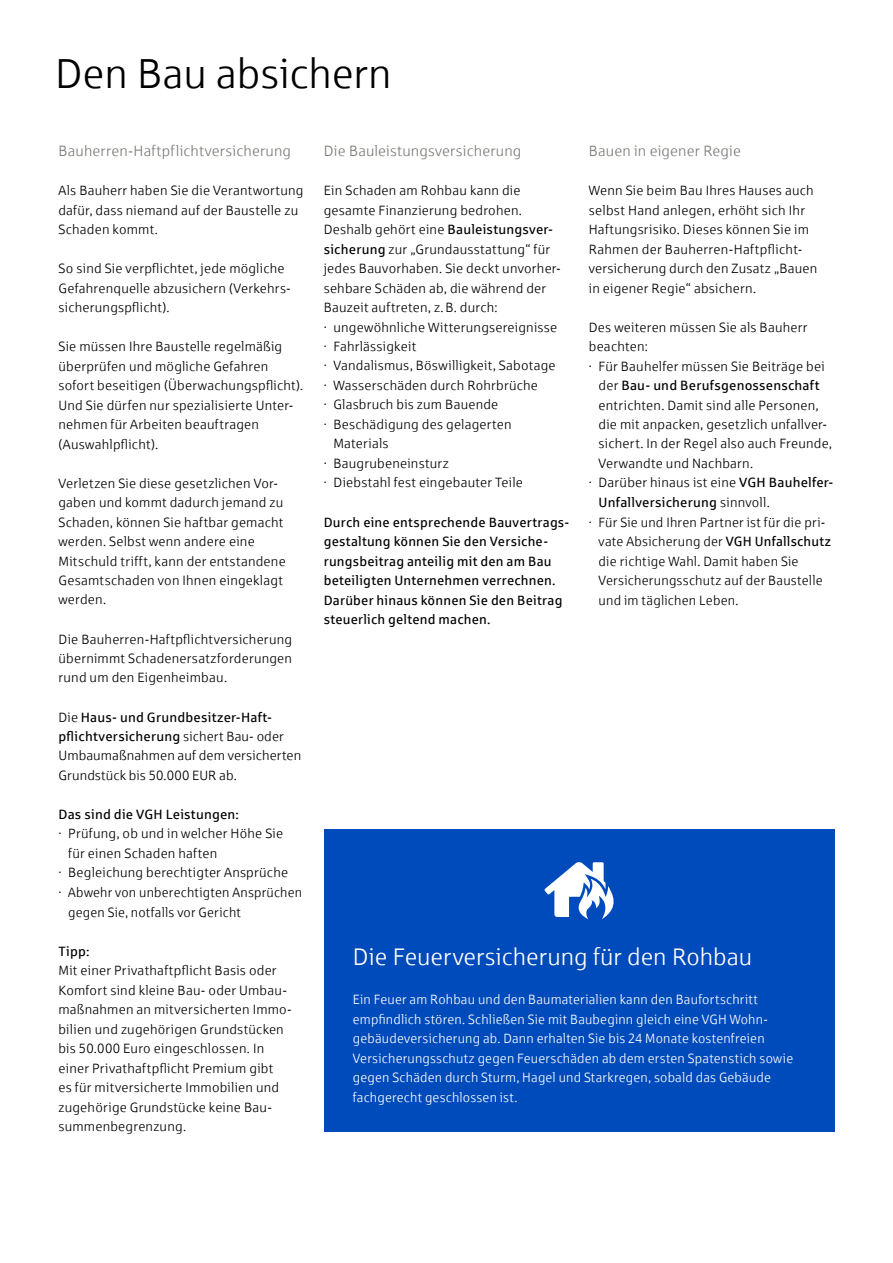
<style>
.page{position:relative;width:893px;height:1263px;background:#fff}
.page>*{position:absolute;margin:0;border:0;box-sizing:border-box;transform-origin:0 0}
.t1{font:42px "Sparkasse Lt";letter-spacing:-.005em;color:#000}
.t2{font:24px "Sparkasse Lt";color:#fff}
.t3{font:15px "Sparkasse Lt";letter-spacing:.01em;color:#7d7b76}
.t4{font:13.5px/19.5px "Sparkasse Lt";letter-spacing:.015em;color:#000}
.t5{font:13.5px/19.5px "Sparkasse Rg";letter-spacing:.015em;color:#000}
.t6{font:13.5px/19.5px "Sparkasse Lt";letter-spacing:.015em;color:#fff}
.s1{font-family:"Sparkasse Lt"}
.s2{font-family:"Sparkasse Rg"}
</style>
<div class="page">
<div style="left:324px;top:829px;width:510px;height:302px;background:#004bbc"></div>
<svg style="left:544px;top:862px;width:70px;height:57px"></svg>
<h1 class="t1" style="left:55px;top:48px;width:338px">Den Bau absichern</h1>
<p class="t3" style="left:58px;top:142px;width:234px">Bauherren-Haftpflichtversicherung</p>
<p class="t4" style="left:58px;top:180px;width:247px">Als Bauherr haben Sie die Verantwortung dafür, dass niemand auf der Baustelle zu<br>Schaden kommt.</p>
<p class="t4" style="left:58px;top:258px;width:232px">So sind Sie verpflichtet, jede mögliche<br>Gefahrenquelle abzusichern (Verkehrs&shy;sicherungspflicht).</p>
<p class="t4" style="left:58px;top:336px;width:246px">Sie müssen Ihre Baustelle regelmäßig überprüfen und mögliche Gefahren sofort beseitigen (Überwachungspflicht).<br>Und Sie dürfen nur spezialisierte Unter&shy;nehmen für Arbeiten beauftragen (Auswahlpflicht).</p>
<p class="t4" style="left:58px;top:473px;width:229px">Verletzen Sie diese gesetzlichen Vor&shy;gaben und kommt dadurch jemand zu<br>Schaden, können Sie haftbar gemacht werden. Selbst wenn andere eine<br>Mitschuld trifft, kann der entstandene<br>Gesamtschaden von Ihnen eingeklagt werden.</p>
<p class="t4" style="left:58px;top:629px;width:235px;text-align:justify">Die Bauherren-Haftpflichtversicherung übernimmt Schadenersatzforderungen rund um den Eigenheimbau.</p>
<p class="t5" style="left:58px;top:707px;width:227px"><span class="s1">Die</span> Haus- und Grundbesitzer-Haft&shy;pflichtversicherung <span class="s1">sichert Bau- oder</span></p>
<p class="t4" style="left:58px;top:746px;width:244px">Umbaumaßnahmen auf dem versicherten<br>Grundstück bis 50.000 EUR ab.</p>
<p class="t5" style="left:58px;top:804px;width:182px">Das sind die VGH Leistungen:</p>
<p class="t4" style="left:58px;top:824px;width:226px">· Prüfung, ob und in welcher Höhe Sie</p>
<p class="t4" style="left:68px;top:843px;width:151px">für einen Schaden haften</p>
<p class="t4" style="left:58px;top:863px;width:231px">· Begleichung berechtigter Ansprüche</p>
<p class="t4" style="left:58px;top:882px;width:245px">· Abwehr von unberechtigten Ansprüchen</p>
<p class="t4" style="left:68px;top:902px;width:174px">gegen Sie, notfalls vor Gericht</p>
<p class="t5" style="left:58px;top:941px;width:33px">Tipp:</p>
<p class="t4" style="left:58px;top:960px;width:233px">Mit einer Privathaftpflicht Basis oder Komfort sind kleine Bau- oder Umbau&shy;maßnahmen an mitversicherten Immo&shy;bilien und zugehörigen Grundstücken bis 50.000 Euro eingeschlossen. In einer Privathaftpflicht Premium gibt<br>es für mitversicherte Immobilien und zugehörige Grundstücke keine Bau&shy;summenbegrenzung.</p>
<p class="t3" style="left:324px;top:142px;width:199px">Die Bauleistungsversicherung</p>
<p class="t4" style="left:324px;top:180px;width:198px">Ein Schaden am Rohbau kann die</p>
<p class="t4" style="left:324px;top:200px;width:200px">gesamte Finanzierung bedrohen.</p>
<p class="t4" style="left:324px;top:219px;width:231px">Deshalb gehört eine <span class="s2">Bauleistungsver-</span></p>
<p class="t4" style="left:324px;top:239px;width:228px"><span class="s2">sicherung</span> zur „Grundausstattung“ für</p>
<p class="t4" style="left:324px;top:258px;width:239px">jedes Bauvorhaben. Sie deckt unvorher-</p>
<p class="t4" style="left:324px;top:278px;width:224px">sehbare Schäden ab, die während der</p>
<p class="t4" style="left:324px;top:297px;width:175px">Bauzeit auftreten, z.B. durch:</p>
<p class="t4" style="left:324px;top:317px;width:235px">· ungewöhnliche Witterungsereignisse</p>
<p class="t4" style="left:324px;top:336px;width:94px">· Fahrlässigkeit</p>
<p class="t4" style="left:324px;top:356px;width:233px">· Vandalismus, Böswilligkeit, Sabotage</p>
<p class="t4" style="left:324px;top:375px;width:216px">· Wasserschäden durch Rohrbrüche</p>
<p class="t4" style="left:324px;top:395px;width:176px">· Glasbruch bis zum Bauende</p>
<p class="t4" style="left:324px;top:414px;width:189px">· Beschädigung des gelagerten</p>
<p class="t4" style="left:333px;top:434px;width:57px">Materials</p>
<p class="t4" style="left:324px;top:453px;width:127px">· Baugrubeneinsturz</p>
<p class="t4" style="left:324px;top:473px;width:201px">· Diebstahl fest eingebauter Teile</p>
<p class="t5" style="left:324px;top:512px;width:247px">Durch eine entsprechende Bauvertrags&shy;gestaltung können Sie den Versiche&shy;rungsbeitrag anteilig mit den am Bau beteiligten Unternehmen verrechnen.<br>Darüber hinaus können Sie den Beitrag steuerlich geltend machen.</p>
<p class="t3" style="left:589px;top:142px;width:154px">Bauen in eigener Regie</p>
<p class="t4" style="left:589px;top:180px;width:230px">Wenn Sie beim Bau Ihres Hauses auch selbst Hand anlegen, erhöht sich Ihr Haftungsrisiko. Dieses können Sie im Rahmen der Bauherren-Haftpflicht&shy;versicherung durch den Zusatz „Bauen in eigener Regie“ absichern.</p>
<p class="t4" style="left:589px;top:317px;width:237px">Des weiteren müssen Sie als Bauherr beachten:<br>· Für Bauhelfer müssen Sie Beiträge bei</p>
<p class="t5" style="left:599px;top:375px;width:223px"><span class="s1">der</span> Bau- und Berufsgenossenschaft</p>
<p class="t4" style="left:599px;top:395px;width:222px">entrichten. Damit sind alle Personen,</p>
<p class="t4" style="left:599px;top:414px;width:230px">die mit anpacken, gesetzlich unfallver-</p>
<p class="t4" style="left:599px;top:434px;width:235px">sichert. In der Regel also auch Freunde,</p>
<p class="t4" style="left:599px;top:453px;width:156px">Verwandte und Nachbarn.</p>
<p class="t4" style="left:589px;top:473px;width:246px">· Darüber hinaus ist eine <span class="s2">VGH Bauhelfer-</span></p>
<p class="t5" style="left:599px;top:492px;width:173px">Unfallversicherung <span class="s1">sinnvoll.</span></p>
<p class="t4" style="left:599px;top:512px;width:234px;text-indent:-10px">· Für Sie und Ihren Partner ist für die pri&shy;vate Absicherung der <span class="s2">VGH Unfallschutz </span>die richtige Wahl. Damit haben Sie Versicherungsschutz auf der Baustelle und im täglichen Leben.</p>
<h2 class="t2" style="left:353px;top:943px;width:401px">Die Feuerversicherung für den Rohbau</h2>
<p class="t6" style="left:353px;top:990px;width:442px">Ein Feuer am Rohbau und den Baumaterialien kann den Baufortschritt empfindlich stören. Schließen Sie mit Baubeginn gleich eine VGH Wohn&shy;gebäudeversicherung ab. Dann erhalten Sie bis 24 Monate kostenfreien Versicherungsschutz gegen Feuerschäden ab dem ersten Spatenstich sowie gegen Schäden durch Sturm, Hagel und Starkregen, sobald das Gebäude fachgerecht geschlossen ist.</p>
</div>
